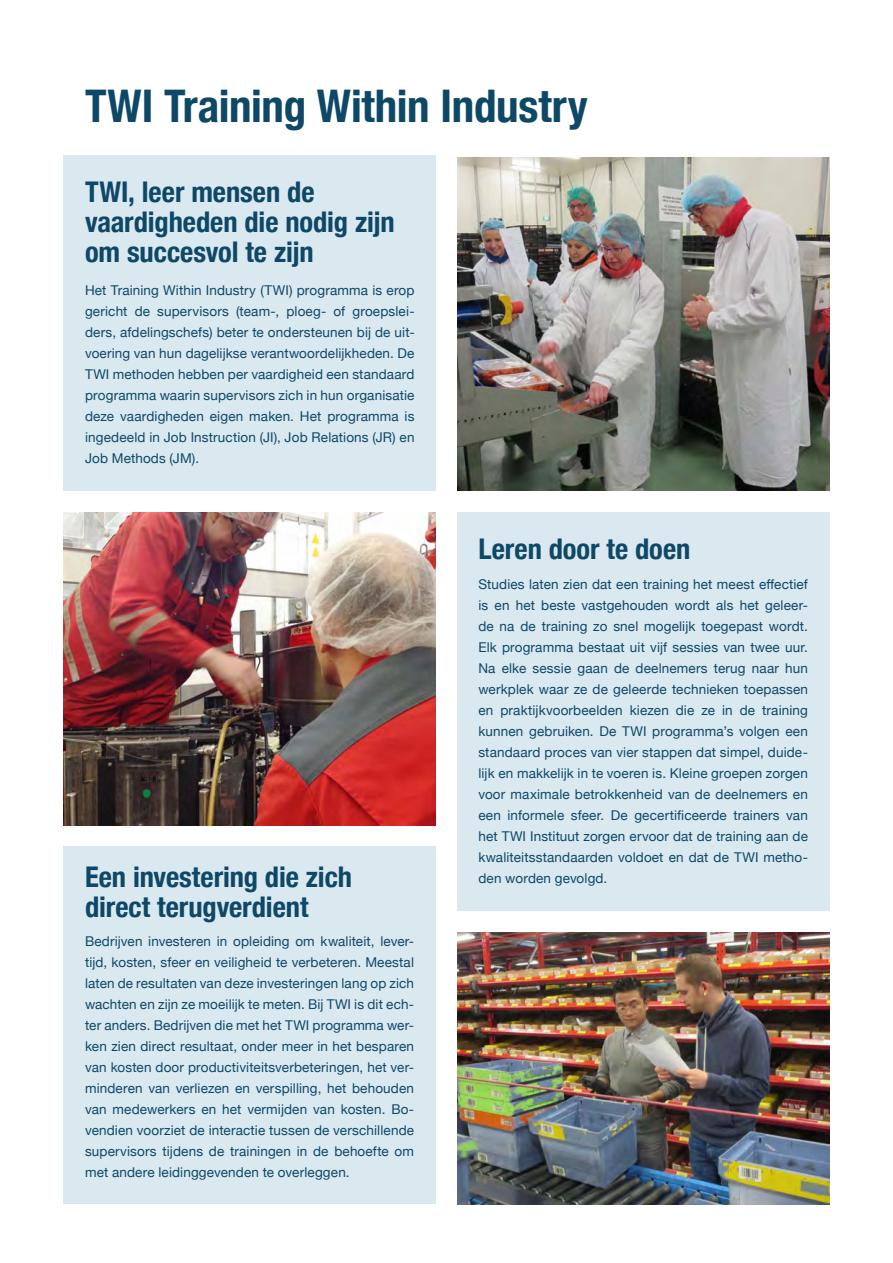
<style>
.page{position:relative;width:893px;height:1263px;background:#fff}
.page>*{position:absolute;margin:0;border:0;box-sizing:border-box;transform-origin:0 0}
.t1{font:700 condensed 45px "Helvetica Neue";letter-spacing:-.005em;color:#0e4867}
.t2{font:700 condensed 28.5px/30px "Helvetica Neue";color:#0e4867}
.fliesstext{font:13.5px/21px "Helvetica Neue";letter-spacing:.01em;color:#0e4867;text-align:justify}
</style>
<div class="page">
<div style="left:64px;top:846px;width:372px;height:357px;background:#dae8f0"></div>
<div style="left:64px;top:155px;width:372px;height:336px;background:#dae8f0"></div>
<div style="left:457px;top:512px;width:372px;height:399px;background:#dae8f0"></div>
<img style="left:457px;top:157px;width:372px;height:334px">
<img style="left:64px;top:512px;width:372px;height:314px">
<img style="left:457px;top:932px;width:372px;height:273px">
<p class="t1" style="left:85px;top:69px;width:504px">TWI Training Within Industry</p>
<p class="t2" style="left:85px;top:175px;width:231px">TWI, leer mensen de</p>
<p class="t2" style="left:85px;top:205px;width:311px">vaardigheden die nodig zijn om succesvol te zijn</p>
<p class="fliesstext" style="left:85px;top:281px;width:331px">Het Training Within Industry (TWI) programma is erop gericht de supervisors (team-, ploeg- of groepslei&shy;ders, afdelingschefs) beter te ondersteunen bij de uit&shy;voering van hun dagelijkse verantwoordelijkheden. De TWI methoden hebben per vaardigheid een standaard programma waarin supervisors zich in hun organisatie deze vaardigheden eigen maken. Het programma is ingedeeld in Job Instruction (JI), Job Relations (JR) en Job Methods (JM).</p>
<p class="t2" style="left:85px;top:860px;width:269px">Een investering die zich</p>
<p class="t2" style="left:85px;top:890px;width:225px">direct terugverdient</p>
<p class="fliesstext" style="left:85px;top:932px;width:331px">Bedrijven investeren in opleiding om kwaliteit, lever&shy;tijd, kosten, sfeer en veiligheid te verbeteren. Meestal laten de resultaten van deze investeringen lang op zich wachten en zijn ze moeilijk te meten. Bij TWI is dit ech&shy;ter anders. Bedrijven die met het TWI programma wer&shy;ken zien direct resultaat, onder meer in het besparen van kosten door productiviteitsverbeteringen, het ver&shy;minderen van verliezen en verspilling, het behouden van medewerkers en het vermijden van kosten. Bo&shy;vendien voorziet de interactie tussen de verschillende supervisors tijdens de trainingen in de behoefte om met andere leidinggevenden te overleggen.</p>
<p class="t2" style="left:478px;top:532px;width:214px">Leren door te doen</p>
<p class="fliesstext" style="left:478px;top:575px;width:331px">Studies laten zien dat een training het meest effectief is en het beste vastgehouden wordt als het geleer&shy;de na de training zo snel mogelijk toegepast wordt.<br>Elk programma bestaat uit vijf sessies van twee uur.<br>Na elke sessie gaan de deelnemers terug naar hun werkplek waar ze de geleerde technieken toepassen en praktijkvoorbeelden kiezen die ze in de training kunnen gebruiken. De TWI programma’s volgen een standaard proces van vier stappen dat simpel, duide&shy;lijk en makkelijk in te voeren is. Kleine groepen zorgen voor maximale betrokkenheid van de deelnemers en een informele sfeer. De gecertificeerde trainers van het TWI Instituut zorgen ervoor dat de training aan de kwaliteitsstandaarden voldoet en dat de TWI metho&shy;den worden gevolgd.</p>
</div>
